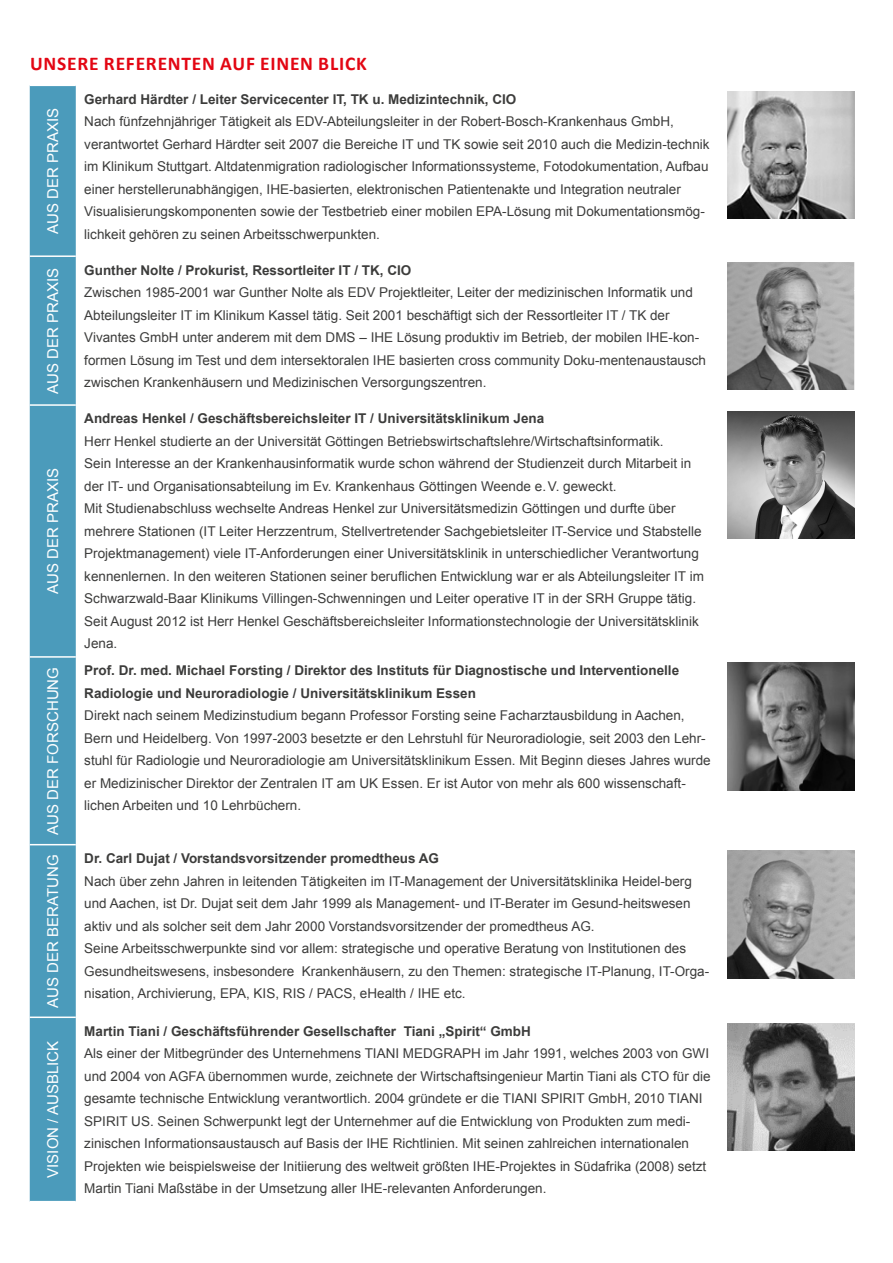
<style>
.page{position:relative;width:893px;height:1263px;background:#fff}
.page>*{position:absolute;margin:0;border:0;box-sizing:border-box;transform-origin:0 0}
.t1{font:700 19.5px "Calibri";letter-spacing:.04em;color:#e30613}
.t2{font:15px "Arial";color:#fff}
.t3{font:13.5px/22.5px "Arial";color:#3c3c3b}
.t4{font:700 13.5px/22.5px "Arial";color:#3c3c3b}
</style>
<div class="page">
<div style="left:30px;top:86px;width:46px;height:1115px;background:#4b9bbb"></div>
<hr style="left:30px;top:255px;width:46px;height:2px;background:#fff">
<hr style="left:30px;top:404px;width:46px;height:2px;background:#fff">
<hr style="left:30px;top:656px;width:46px;height:2px;background:#fff">
<hr style="left:30px;top:844px;width:46px;height:1px;background:#fff">
<hr style="left:30px;top:1016px;width:46px;height:2px;background:#fff">
<img style="left:727px;top:91px;width:128px;height:128px">
<img style="left:727px;top:262px;width:128px;height:128px">
<img style="left:727px;top:411px;width:128px;height:128px">
<img style="left:727px;top:663px;width:128px;height:127px">
<img style="left:727px;top:851px;width:128px;height:127px">
<img style="left:727px;top:1023px;width:128px;height:128px">
<h1 class="t1" style="left:30px;top:51px;width:338px">UNSERE REFERENTEN AUF EINEN BLICK</h1>
<p class="t2" style="left:43px;top:234px;width:127px;rotate:-90deg">AUS DER PRAXIS</p>
<p class="t4" style="left:84px;top:88px;width:434px">Gerhard Härdter / Leiter Servicecenter IT, TK u. Medizintechnik, CIO</p>
<p class="t3" style="left:84px;top:110px;width:627px">Nach fünfzehnjähriger Tätigkeit als EDV-Abteilungsleiter in der Robert-Bosch-Krankenhaus GmbH, verantwortet Gerhard Härdter seit 2007 die Bereiche IT und TK sowie seit 2010 auch die Medizin-technik im Klinikum Stuttgart. Altdatenmigration radiologischer Informationssysteme, Fotodokumentation, Aufbau einer herstellerunabhängigen, IHE-basierten, elektronischen Patientenakte und Integration neutraler Visualisierungskomponenten sowie der Testbetrieb einer mobilen EPA-Lösung mit Dokumentationsmög&shy;lichkeit gehören zu seinen Arbeitsschwerpunkten.</p>
<p class="t2" style="left:43px;top:394px;width:127px;rotate:-90deg">AUS DER PRAXIS</p>
<p class="t4" style="left:84px;top:259px;width:329px">Gunther Nolte / Prokurist, Ressortleiter IT / TK, CIO</p>
<p class="t3" style="left:84px;top:281px;width:623px">Zwischen 1985-2001 war Gunther Nolte als EDV Projektleiter, Leiter der medizinischen Informatik und Abteilungsleiter IT im Klinikum Kassel tätig. Seit 2001 beschäftigt sich der Ressortleiter IT / TK der Vivantes GmbH unter anderem mit dem DMS – IHE Lösung produktiv im Betrieb, der mobilen IHE-kon&shy;formen Lösung im Test und dem intersektoralen IHE basierten cross community Doku-mentenaustausch zwischen Krankenhäusern und Medizinischen Versorgungszentren.</p>
<p class="t2" style="left:43px;top:594px;width:127px;rotate:-90deg">AUS DER PRAXIS</p>
<p class="t4" style="left:84px;top:408px;width:461px">Andreas Henkel / Geschäftsbereichsleiter IT / Universitätsklinikum Jena</p>
<p class="t3" style="left:84px;top:430px;width:621px">Herr Henkel studierte an der Universität Göttingen Betriebswirtschaftslehre/Wirtschaftsinformatik.<br>Sein Interesse an der Krankenhausinformatik wurde schon während der Studienzeit durch Mitarbeit in der IT- und Organisationsabteilung im Ev. Krankenhaus Göttingen Weende e. V. geweckt.<br>Mit Studienabschluss wechselte Andreas Henkel zur Universitätsmedizin Göttingen und durfte über mehrere Stationen (IT Leiter Herzzentrum, Stellvertretender Sachgebietsleiter IT-Service und Stabstelle Projektmanagement) viele IT-Anforderungen einer Universitätsklinik in unterschiedlicher Verantwortung kennenlernen. In den weiteren Stationen seiner beruflichen Entwicklung war er als Abteilungsleiter IT im Schwarzwald-Baar Klinikums Villingen-Schwenningen und Leiter operative IT in der SRH Gruppe tätig.<br>Seit August 2012 ist Herr Henkel Geschäftsbereichsleiter Informationstechnologie der Universitätsklinik Jena.</p>
<p class="t2" style="left:43px;top:834px;width:169px;rotate:-90deg">AUS DER FORSCHUNG</p>
<p class="t4" style="left:84px;top:660px;width:596px">Prof. Dr. med. Michael Forsting / Direktor des Instituts für Diagnostische und Interventionelle<br>Radiologie und Neuroradiologie / Universitätsklinikum Essen</p>
<p class="t3" style="left:84px;top:704px;width:628px">Direkt nach seinem Medizinstudium begann Professor Forsting seine Facharztausbildung in Aachen, Bern und Heidelberg. Von 1997-2003 besetzte er den Lehrstuhl für Neuroradiologie, seit 2003 den Lehr&shy;stuhl für Radiologie und Neuroradiologie am Universitätsklinikum Essen. Mit Beginn dieses Jahres wurde er Medizinischer Direktor der Zentralen IT am UK Essen. Er ist Autor von mehr als 600 wissenschaft&shy;lichen Arbeiten und 10 Lehrbüchern.</p>
<p class="t2" style="left:43px;top:1007px;width:155px;rotate:-90deg">AUS DER BERATUNG</p>
<p class="t4" style="left:84px;top:847px;width:356px">Dr. Carl Dujat / Vorstandsvorsitzender promedtheus AG</p>
<p class="t3" style="left:84px;top:870px;width:626px">Nach über zehn Jahren in leitenden Tätigkeiten im IT-Management der Universitätsklinika Heidel-berg und Aachen, ist Dr. Dujat seit dem Jahr 1999 als Management- und IT-Berater im Gesund-heitswesen aktiv und als solcher seit dem Jahr 2000 Vorstandsvorsitzender der promedtheus AG.<br>Seine Arbeitsschwerpunkte sind vor allem: strategische und operative Beratung von Institutionen des Gesundheitswesens, insbesondere Krankenhäusern, zu den Themen: strategische IT-Planung, IT-Orga&shy;nisation, Archivierung, EPA, KIS, RIS / PACS, eHealth / IHE etc.</p>
<p class="t2" style="left:43px;top:1178px;width:138px;rotate:-90deg">VISION / AUSBLICK</p>
<p class="t4" style="left:84px;top:1020px;width:448px">Martin Tiani / Geschäftsführender Gesellschafter Tiani „Spirit“ GmbH</p>
<p class="t3" style="left:84px;top:1042px;width:628px">Als einer der Mitbegründer des Unternehmens TIANI MEDGRAPH im Jahr 1991, welches 2003 von GWI und 2004 von AGFA übernommen wurde, zeichnete der Wirtschaftsingenieur Martin Tiani als CTO für die gesamte technische Entwicklung verantwortlich. 2004 gründete er die TIANI SPIRIT GmbH, 2010 TIANI SPIRIT US. Seinen Schwerpunkt legt der Unternehmer auf die Entwicklung von Produkten zum medi&shy;zinischen Informationsaustausch auf Basis der IHE Richtlinien. Mit seinen zahlreichen internationalen Projekten wie beispielsweise der Initiierung des weltweit größten IHE-Projektes in Südafrika (2008) setzt Martin Tiani Maßstäbe in der Umsetzung aller IHE-relevanten Anforderungen.</p>
</div>
